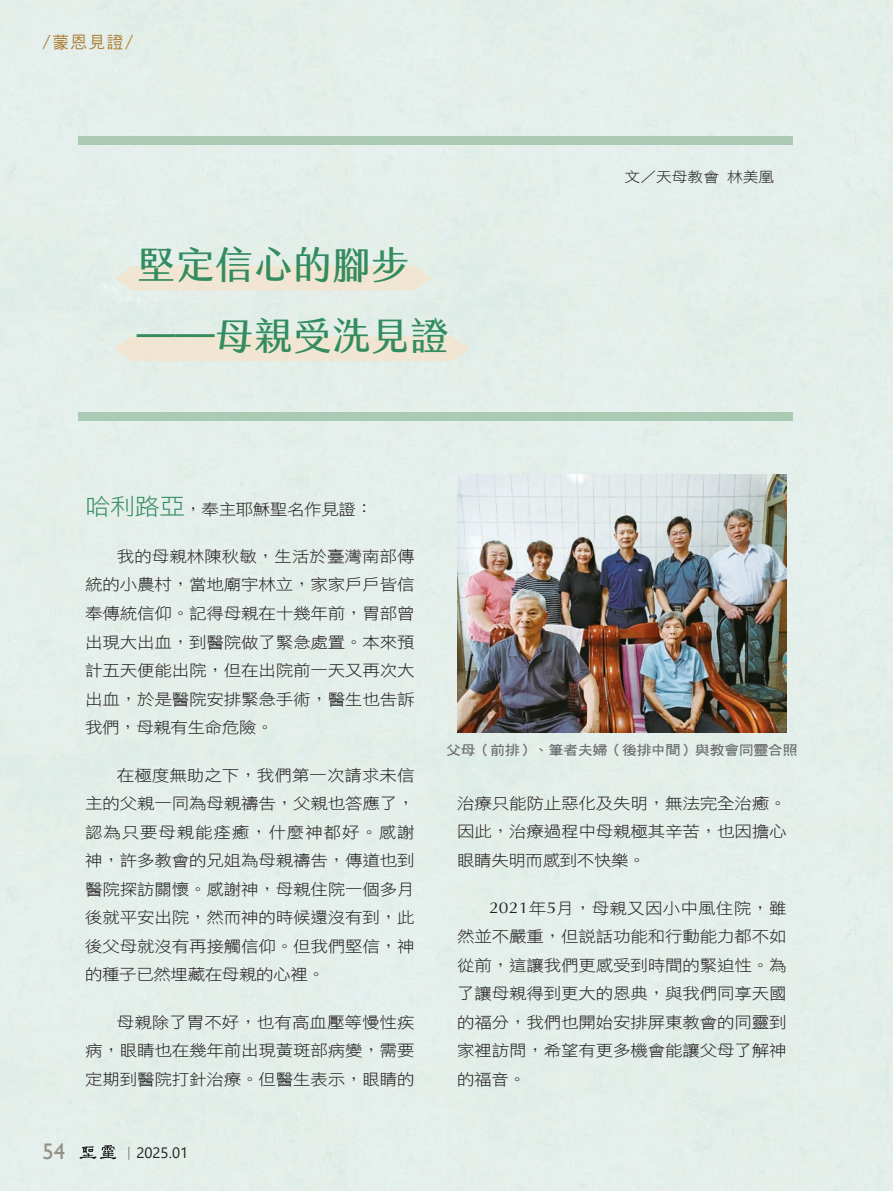
<style>
.page{position:relative;width:893px;height:1191px;background:#e4efeb}
.page>*{position:absolute;margin:0;border:0;box-sizing:border-box;transform-origin:0 0}
.題目_凝書體{font:37.8px "jf jinxuan fresh 2.2 Medium";color:#338c5f}
.t1{font:22.5px "Gill Sans";color:#959086}
.專欄{font:16.5px "DF Hei W5 WIN BF";color:#ad7e37}
.Normal-首段{font:15.75px/28.5px "DF Hei W3 WIN BF";letter-spacing:-.01em;color:#231f20;text-align:justify;scale:1.11 1}
.t2{font:15px "Segoe UI";color:#231f20}
.作者{font:14.1px "DF Hei W3 WIN BF";color:#231f20;scale:1.11 1}
.圖說_大{font:13.5px "DF Hei W7 WIN BF";letter-spacing:-.025em;color:#6c6d70;scale:1.11 1}
.s1{font-size:22.95px;color:#338c5f}
.s2{font-family:"Adobe Ming Std";font-weight:300}
.s3{font-family:"Optima"}
</style>
<div class="page">
<div style="left:79px;top:136px;width:714px;height:9px;background:#abcbb3"></div>
<div style="left:79px;top:412px;width:714px;height:9px;background:#abcbb3"></div>
<div style="left:115px;top:336px;width:355px;height:25px;background:#f1e6d1"></div>
<svg style="left:115px;top:265px;width:317px;height:25px;background:#efe6d3"></svg>
<img style="left:458px;top:475px;width:329px;height:257px">
<svg style="left:80px;top:1145px;width:36px;height:14px"></svg>
<p class="專欄" style="left:43px;top:34px;width:92px">/蒙恩見證/</p>
<p class="題目_凝書體" style="left:137px;top:244px;width:275px">堅定信心的腳步</p>
<p class="題目_凝書體" style="left:137px;top:314px;width:314px">──母親受洗見證</p>
<p class="作者" style="left:625px;top:169px;width:136px">文／天母教會 林美凰</p>
<p class="Normal-首段" style="left:85px;top:495px;width:261px"><span class="s1">哈利路亞</span>，奉主耶穌聖名作見證：</p>
<p class="Normal-首段" style="left:85px;top:542px;width:298px;text-indent:32px">我的母親林陳秋敏，生活於臺灣南部傳統的小農村，當地廟宇林立，家家戶戶皆信奉傳統信仰。記得母親在十幾年前，胃部曾出現大出血，到醫院做了緊急處置。本來預計五天便能出院，但在出院前一天又再次大出血，於是醫院安排緊急手術，醫生也告訴我們，母親有生命危險。</p>
<p class="Normal-首段" style="left:85px;top:760px;width:298px;text-indent:32px">在極度無助之下，我們第一次請求未信主的父親一同為母親禱告，父親也答應了，認為只要母親能痊癒，什麼神都好。感謝神，許多教會的兄姐為母親禱告，傳道也到醫院探訪關懷。感謝神，母親住院一個多月後就平安出院，然而神的時候還沒有到，此後父母就沒有再接觸信仰。但我們堅信，神的種子已然埋藏在母親的心裡。</p>
<p class="Normal-首段" style="left:85px;top:1008px;width:298px;text-indent:32px">母親除了胃不好，也有高血壓等慢性疾病，眼睛也在幾年前出現黃斑部病變，需要定期到醫院打針治療。但醫生表示，眼睛的</p>
<h2 class="t1" style="left:43px;top:1138px;width:24px">54</h2>
<p class="t2" style="left:121px;top:1138px;width:68px"><span class="s2">｜</span>2025.01</p>
<p class="圖說_大" style="left:446px;top:743px;width:318px">父母（前排）、筆者夫婦（後排中間）與教會同靈合照</p>
<p class="Normal-首段" style="left:457px;top:789px;width:298px">治療只能防止惡化及失明，無法完全治癒。因此，治療過程中母親極其辛苦，也因擔心眼睛失明而感到不快樂。</p>
<p class="Normal-首段" style="left:457px;top:893px;width:298px;text-indent:32px"><span class="s3">2021</span>年<span class="s3">5</span>月，母親又因小中風住院，雖然並不嚴重，但說話功能和行動能力都不如從前，這讓我們更感受到時間的緊迫性。為了讓母親得到更大的恩典，與我們同享天國的福分，我們也開始安排屏東教會的同靈到家裡訪問，希望有更多機會能讓父母了解神的福音。</p>
</div>
